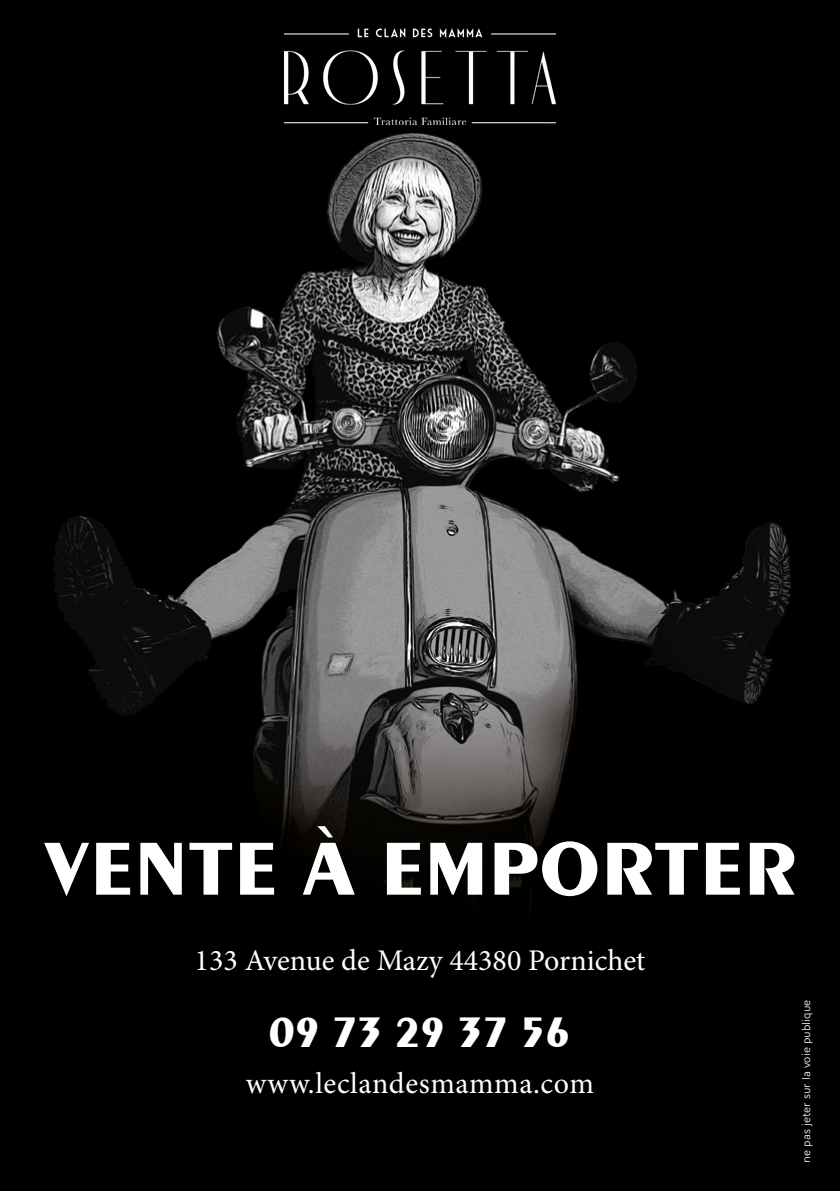
<style>
.page{position:relative;width:840px;height:1191px;background:#fff}
.page>*{position:absolute;margin:0;border:0;box-sizing:border-box;transform-origin:0 0}
.t1{font:700 80px "Peignot";color:#fff}
.t2{font:700 44px "Peignot";letter-spacing:-.02em;color:#fff}
.t3{font:30px "Minion Pro";color:#fff}
.t4{font:30px "Minion Pro";letter-spacing:.02em;color:#fff}
.t5{font:300 12px "AW Conqueror Sans";color:#fff}
</style>
<div class="page">
<img style="left:0;top:0;width:839px;height:1191px">
<img style="left:284px;top:28px;width:271px;height:97px">
<h1 class="t1" style="left:43px;top:822px;width:754px">VENTE À EMPORTER</h1>
<p class="t3" style="left:194px;top:940px;width:452px">133 Avenue de Mazy 44380 Pornichet</p>
<h2 class="t2" style="left:269px;top:1007px;width:303px">09 73 29 37 56</h2>
<p class="t4" style="left:246px;top:1063px;width:349px">www.leclandesmamma.com</p>
<p class="t5" style="left:795px;top:1162px;width:164px;rotate:-90deg">ne pas jeter sur la voie publique</p>
</div>
